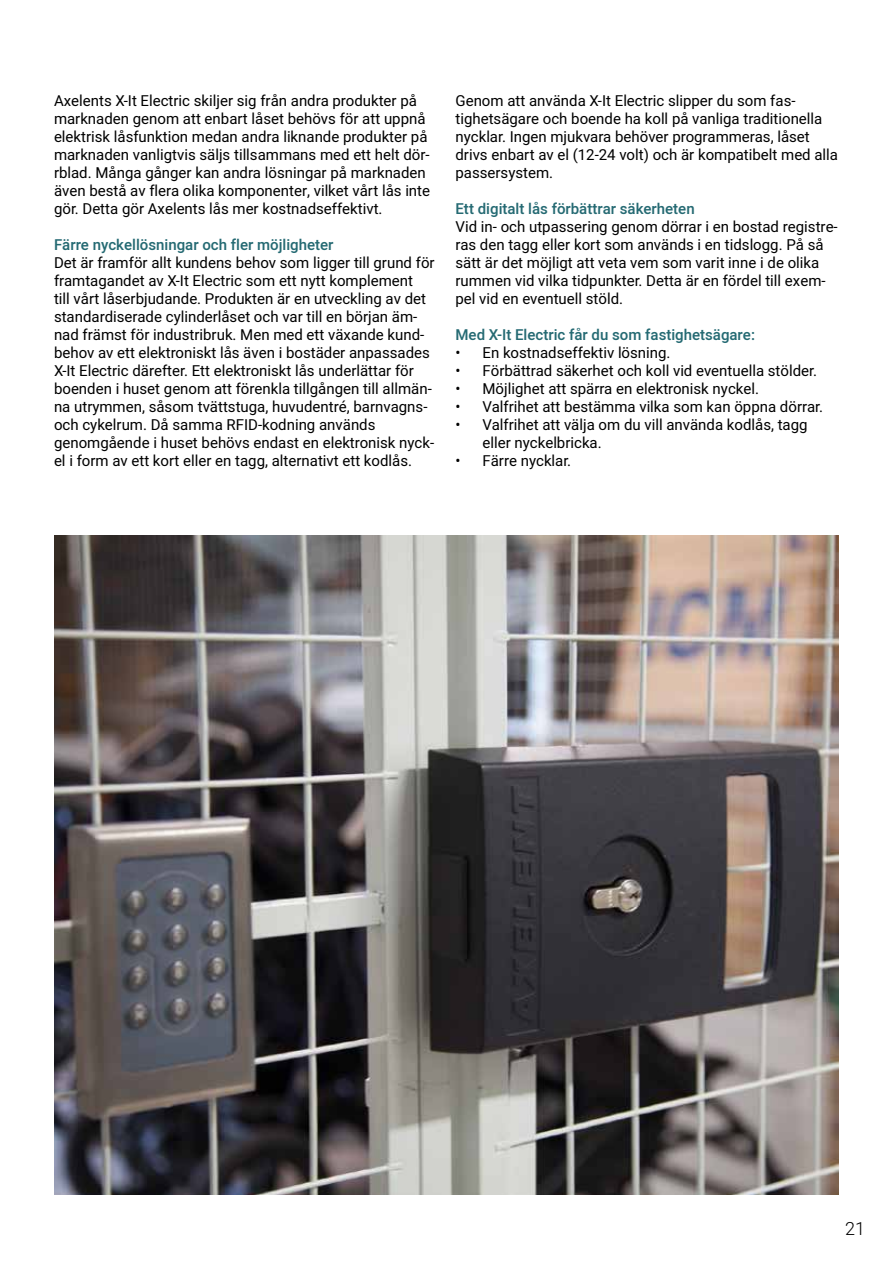
<style>
.page{position:relative;width:893px;height:1263px;background:#fff}
.page>*{position:absolute;margin:0;border:0;box-sizing:border-box;transform-origin:0 0}
.t1{font:300 18px "Heebo";color:#000}
.t2{font:15px/18px "Heebo";color:#000}
.t3{font:500 15px "Heebo";color:#256a73}
</style>
<div class="page">
<img style="left:54px;top:536px;width:785px;height:659px">
<p class="t2" style="left:54px;top:91px;width:378px">Axelents X-It Electric skiljer sig från andra produkter på marknaden genom att enbart låset behövs för att uppnå elektrisk låsfunktion medan andra liknande produkter på marknaden vanligtvis säljs tillsammans med ett helt dör&shy;rblad. Många gånger kan andra lösningar på marknaden även bestå av flera olika komponenter, vilket vårt lås inte gör. Detta gör Axelents lås mer kostnadseffektivt.</p>
<p class="t3" style="left:54px;top:234px;width:281px">Färre nyckellösningar och fler möjligheter</p>
<p class="t2" style="left:54px;top:253px;width:382px">Det är framför allt kundens behov som ligger till grund för framtagandet av X-It Electric som ett nytt komplement<br>till vårt låserbjudande. Produkten är en utveckling av det standardiserade cylinderlåset och var till en början äm&shy;nad främst för industribruk. Men med ett växande kund&shy;behov av ett elektroniskt lås även i bostäder anpassades X-It Electric därefter. Ett elektroniskt lås underlättar för boenden i huset genom att förenkla tillgången till allmän&shy;na utrymmen, såsom tvättstuga, huvudentré, barnvagns&shy;och cykelrum. Då samma RFID-kodning används genomgående i huset behövs endast en elektronisk nyck&shy;el i form av ett kort eller en tagg, alternativt ett kodlås.</p>
<p class="t2" style="left:455px;top:91px;width:384px">Genom att använda X-It Electric slipper du som fas&shy;tighetsägare och boende ha koll på vanliga traditionella nycklar. Ingen mjukvara behöver programmeras, låset drivs enbart av el (12-24 volt) och är kompatibelt med alla passersystem.</p>
<p class="t3" style="left:455px;top:198px;width:241px">Ett digitalt lås förbättrar säkerheten</p>
<p class="t2" style="left:455px;top:217px;width:384px">Vid in- och utpassering genom dörrar i en bostad registre&shy;ras den tagg eller kort som används i en tidslogg. På så sätt är det möjligt att veta vem som varit inne i de olika rummen vid vilka tidpunkter. Detta är en fördel till exem&shy;pel vid en eventuell stöld.</p>
<p class="t3" style="left:455px;top:324px;width:301px">Med X-It Electric får du som fastighetsägare:</p>
<p class="t2" style="left:455px;top:343px;width:217px">• En kostnadseffektiv lösning.</p>
<p class="t2" style="left:455px;top:361px;width:363px">• Förbättrad säkerhet och koll vid eventuella stölder.</p>
<p class="t2" style="left:455px;top:379px;width:305px">• Möjlighet att spärra en elektronisk nyckel.</p>
<p class="t2" style="left:455px;top:397px;width:369px">• Valfrihet att bestämma vilka som kan öppna dörrar.</p>
<p class="t2" style="left:482px;top:415px;width:327px;text-indent:-27px">• Valfrihet att välja om du vill använda kodlås, tagg eller nyckelbricka.</p>
<p class="t2" style="left:455px;top:451px;width:117px">• Färre nycklar.</p>
<p class="t1" style="left:845px;top:1216px;width:21px">21</p>
</div>
